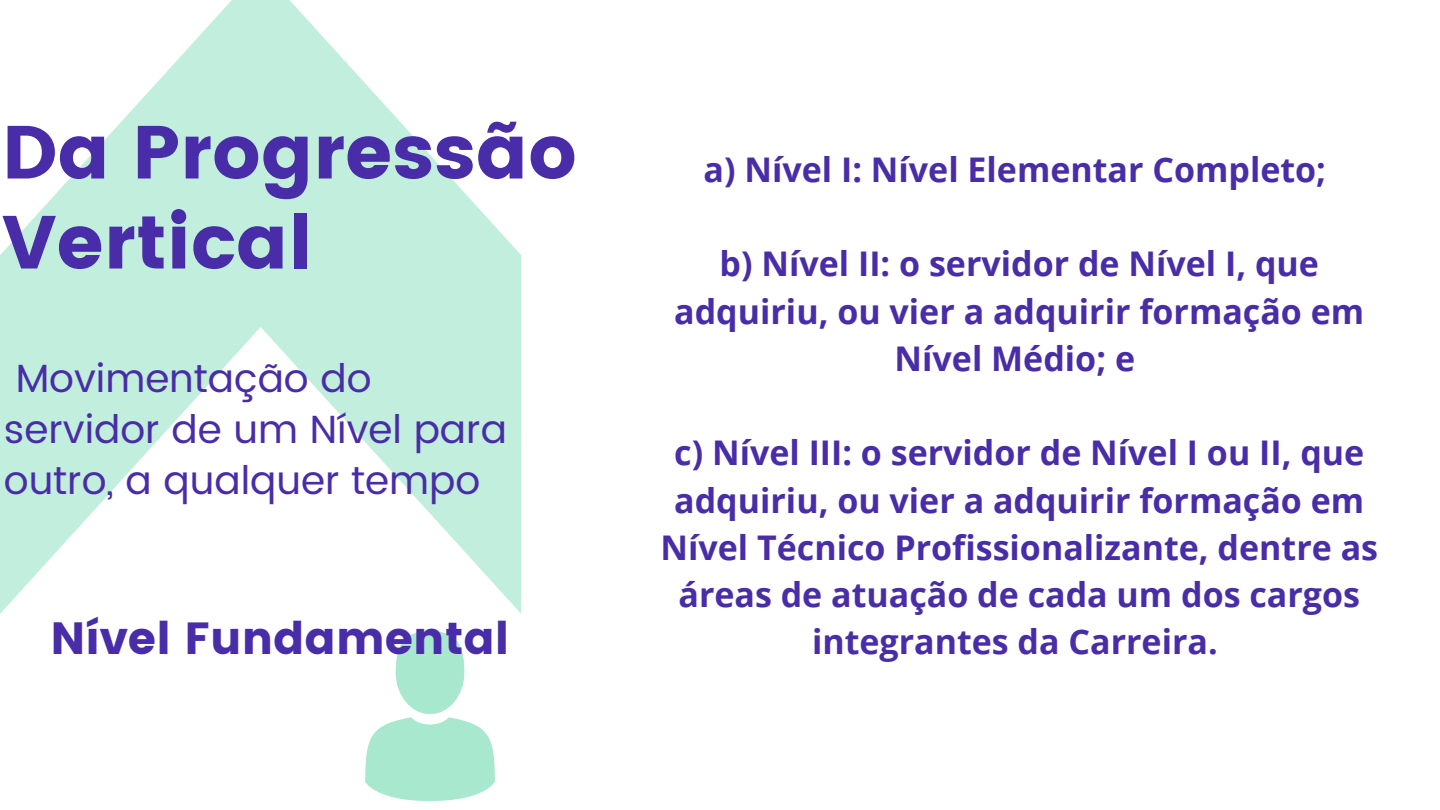
<style>
.page{position:relative;width:1440px;height:810px;background:#fff}
.page>*{position:absolute;margin:0;border:0;box-sizing:border-box;transform-origin:0 0}
.t1{font:75px/90px "Poppins";color:#492da8}
.t2{font:45px "Poppins";color:#492da8}
.t3{font:39.2px/51px "Poppins";color:#492da8}
.t4{font:700 34px/47.2px "Open Sans";color:#492da8;text-align:center}
</style>
<div class="page">
<svg style="left:0;top:0;width:521px;height:614px;fill:#c2efdd"></svg>
<div style="left:396px;top:631px;width:68px;height:83px;background:#a7e8ce;border-radius:50%"></div>
<svg style="left:365px;top:717px;width:130px;height:84px"></svg>
<p class="t1" style="left:2px;top:108px;width:577px">Da Progressão<br>Vertical</p>
<p class="t3" style="left:4px;top:353px;width:505px;text-indent:12px">Movimentação do servidor de um Nível para outro, a qualquer tempo</p>
<p class="t2" style="left:50px;top:612px;width:460px">Nível Fundamental</p>
<p class="t4" style="left:704px;top:145px;width:624px">a) Nível I: Nível Elementar Completo;</p>
<p class="t4" style="left:674px;top:240px;width:692px">b) Nível II: o servidor de Nível I, que adquiriu, ou vier a adquirir formação em<br>Nível Médio; e</p>
<p class="t4" style="left:660px;top:429px;width:719px">c) Nível III: o servidor de Nível I ou II, que adquiriu, ou vier a adquirir formação em Nível Técnico Profissionalizante, dentre as áreas de atuação de cada um dos cargos</p>
<p class="t4" style="left:812px;top:618px;width:407px">integrantes da Carreira.</p>
</div>
